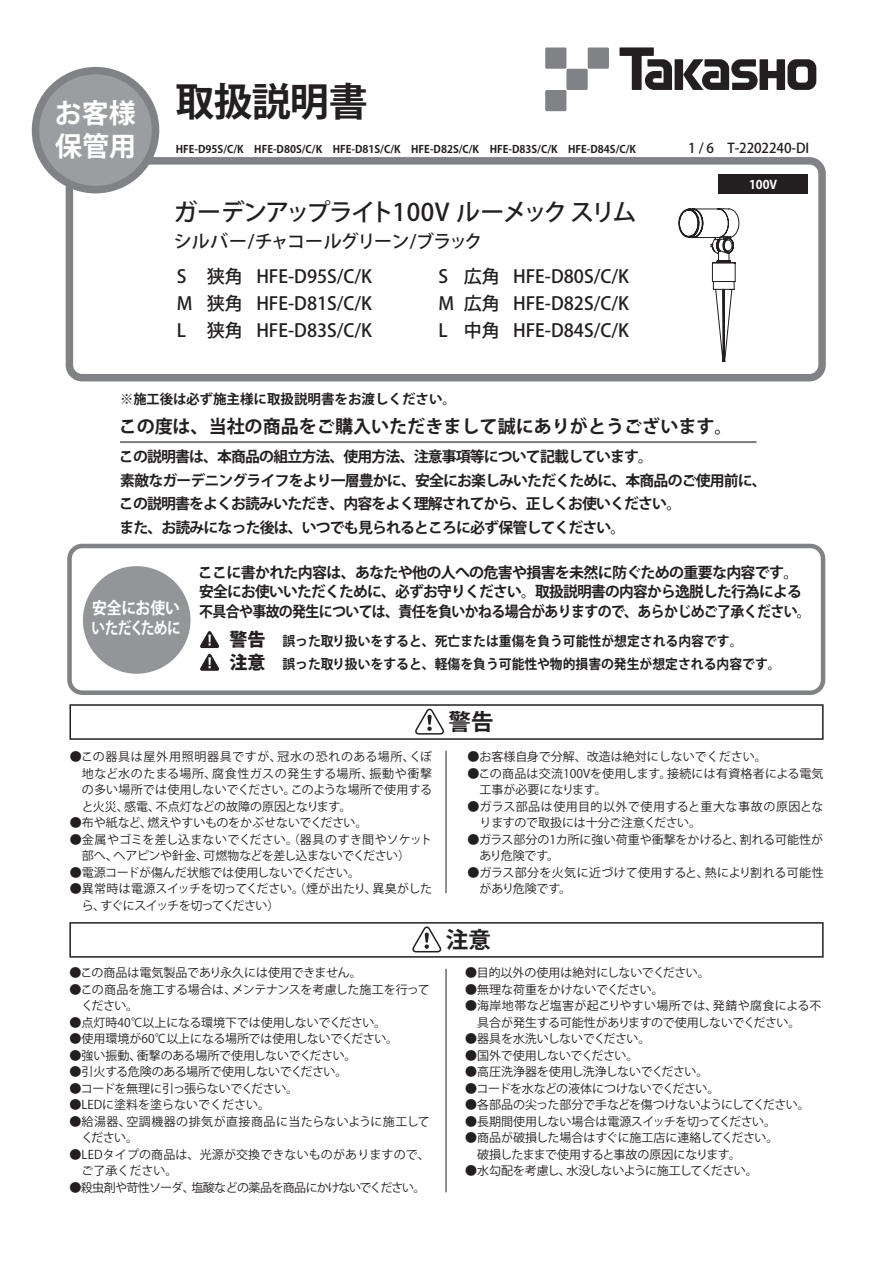
<style>
.page{position:relative;width:893px;height:1263px;background:#fff}
.page>*{position:absolute;margin:0;border:0;box-sizing:border-box;transform-origin:0 0}
.t1{font:700 39px "Koz Go Pro";letter-spacing:-.025em;color:#231f20}
.t2{font:700 27px "Koz Go Pro";color:#fff}
.t3{font:500 24px "Koz Go Pro";letter-spacing:-.065em;color:#231f20}
.t4{font:700 22.5px "Koz Go Pro";color:#231f20}
.t5{font:500 18px/27px "Koz Go Pro";color:#231f20}
.t6{font:700 18px "Koz Go Pro";color:#231f20}
.t7{font:800 18px/23.1px "Koz Go Pro";color:#231f20}
.t8{font:700 16.5px "Koz Go Pro";letter-spacing:-.04em;color:#fff;scale:.83 1}
.t9{font:700 15px "Koz Go Pro";letter-spacing:-.05em;color:#231f20}
.t10{font:700 15px "Koz Go Pro";letter-spacing:-.05em;color:#231f20;scale:.93 1}
.t11{font:700 14.85px/23.4px "Koz Go Pro";letter-spacing:-.055em;color:#231f20}
.t12{font:700 13.5px/22.6px "Koz Go Pro";color:#231f20;scale:.95 1}
.t13{font:700 13.5px "Koz Go Pro";color:#231f20}
.t14{font:500 13.5px "Koz Go Pro";letter-spacing:-.01em;color:#231f20}
.t15{font:12px/16.5px "Koz Go Pro";color:#231f20}
.t16{font:12px/16.5px "Koz Go Pro";letter-spacing:-.03em;color:#231f20}
.t17{font:12px/16.5px "Koz Go Pro";letter-spacing:-.02em;color:#231f20}
.t18{font:12px "Koz Go Pro";letter-spacing:-.025em;color:#231f20}
.t19{font:12px "Koz Go Pro";letter-spacing:-.05em;color:#231f20}
.t20{font:12px/16.5px "Koz Go Pro";letter-spacing:.04em;color:#231f20}
.t21{font:12px "Koz Go Pro";letter-spacing:-.04em;color:#231f20}
.t22{font:12px "Koz Go Pro";letter-spacing:-.035em;color:#231f20}
.t23{font:700 12px "Koz Go Pro";color:#fff}
.t24{font:700 10.5px "Koz Go Pro";color:#231f20}
</style>
<div class="page">
<div style="left:83px;top:566px;width:107px;height:108px;background:#939598;border-radius:50%"></div>
<svg style="left:200px;top:631px;width:20px;height:40px"></svg>
<div style="left:67px;top:544px;width:758px;height:151px;border:5px solid #808285;border-radius:13px"></div>
<hr style="left:120px;top:441px;width:637px;height:2px;background:#808285">
<svg style="left:619px;top:47px;width:53px;height:43px"></svg>
<div style="left:675px;top:59px;width:8px;height:31px;background:#231f20"></div>
<svg style="left:683px;top:59px;width:133px;height:31px"></svg>
<div style="left:545px;top:47px;width:21px;height:22px;background:#808285"></div>
<div style="left:566px;top:69px;width:22px;height:21px;background:#808285"></div>
<div style="left:588px;top:47px;width:21px;height:22px;background:#808285"></div>
<div style="left:545px;top:90px;width:21px;height:21px;background:#808285"></div>
<div style="left:66px;top:157px;width:760px;height:224px;border:8px solid #808285;border-radius:13px"></div>
<div style="left:36px;top:71px;width:120px;height:119px;background:#9b9da0;border-radius:50%"></div>
<div style="left:32px;top:67px;width:127px;height:126px;border:8px solid #808285;border-radius:50%"></div>
<div style="left:718px;top:174px;width:90px;height:19px;background:#231f20"></div>
<svg style="left:678px;top:208px;width:61px;height:154px"></svg>
<div style="left:70px;top:704px;width:754px;height:36px;border:2px solid #231f20"></div>
<svg style="left:415px;top:708px;width:29px;height:27px"></svg>
<div style="left:69px;top:922px;width:755px;height:36px;border:2px solid #231f20"></div>
<svg style="left:412px;top:924px;width:31px;height:29px"></svg>
<hr style="left:446px;top:751px;width:1px;height:142px;background:#231f20">
<hr style="left:446px;top:969px;width:1px;height:223px;background:#231f20">
<h1 class="t1" style="left:55px;top:77px;width:315px"><sub>お客様</sub> 取扱説明書</h1>
<h2 class="t2" style="left:55px;top:129px;width:82px">保管用</h2>
<p class="t14" style="left:688px;top:139px;width:122px">1 / 6 T-2202240-DI</p>
<p class="t23" style="left:749px;top:177px;width:30px">100V</p>
<p class="t24" style="left:176px;top:142px;width:462px">HFE-D95S/C/K　HFE-D80S/C/K　HFE-D81S/C/K　HFE-D82S/C/K　HFE-D83S/C/K　HFE-D84S/C/K</p>
<h3 class="t3" style="left:173px;top:197px;width:465px">ガーデンアップライト100V ルーメック スリム</h3>
<h3 class="t5" style="left:256px;top:225px;width:228px;line-height:34.5px;text-indent:-83px">シルバー/チャコールグリーン/ブラック<br>HFE-D95S/C/K</h3>
<h3 class="t5" style="left:256px;top:291px;width:117px">HFE-D81S/C/K<br>HFE-D83S/C/K</h3>
<h3 class="t5" style="left:207px;top:264px;width:37px;text-align:justify">狭角狭角狭角</h3>
<h3 class="t5" style="left:513px;top:264px;width:117px;text-align:justify">HFE-D80S/C/K HFE-D82S/C/K HFE-D84S/C/K</h3>
<h3 class="t5" style="left:464px;top:264px;width:37px;text-align:justify">広角広角中角</h3>
<h3 class="t5" style="left:177px;top:264px;width:17px">S<br>M<br>L</h3>
<h3 class="t5" style="left:439px;top:264px;width:17px">S<br>M<br>L</h3>
<p class="t13" style="left:120px;top:390px;width:337px">※施工後は必ず施主様に取扱説明書をお渡しください。</p>
<h3 class="t6" style="left:119px;top:414px;width:615px">この度は、当社の商品をご購入いただきまして誠にありがとうございます。</h3>
<p class="t11" style="left:119px;top:446px;width:649px">この説明書は、本商品の組立方法、使用方法、注意事項等について記載しています。<br>素敵なガーデニングライフをより一層豊かに、安全にお楽しみいただくために、本商品のご使用前に、この説明書をよくお読みいただき、内容をよく理解されてから、正しくお使いください。<br>また、お読みになった後は、いつでも見られるところに必ず保管してください。</p>
<p class="t9" style="left:198px;top:563px;width:602px">ここに書かれた内容は、あなたや他の人への危害や損害を未然に防ぐための重要な内容です。</p>
<p class="t9" style="left:199px;top:582px;width:604px">安全にお使いいただくために、必ずお守りください。取扱説明書の内容から逸脱した行為による</p>
<p class="t10" style="left:92px;top:602px;width:774px"><sup>安全にお使い</sup> 不具合や事故の発生については、責任を負いかねる場合がありますので、あらかじめご了承ください。</p>
<h3 class="t8" style="left:92px;top:617px;width:109px">いただくために</h3>
<p class="t12" style="left:282px;top:631px;width:526px">誤った取り扱いをすると、死亡または重傷を負う可能性が想定される内容です。<br>誤った取り扱いをすると、軽傷を負う可能性や物的損害の発生が想定される内容です。</p>
<h3 class="t7" style="left:229px;top:629px;width:37px">警告注意</h3>
<p class="t15" style="left:82px;top:749px;width:352px;text-align:justify;text-indent:-12px">●この器具は屋外用照明器具ですが、冠水の恐れのある場所、くぼ地など水のたまる場所、腐食性ガスの発生する場所、振動や衝撃の多い場所では使用しないでください。このような場所で使用すると火災、感電、不点灯などの故障の原因となります。</p>
<p class="t17" style="left:70px;top:815px;width:299px">●布や紙など、燃えやすいものをかぶせないでください。</p>
<p class="t15" style="left:82px;top:831px;width:352px;text-indent:-12px">●金属やゴミを差し込まないでください。（器具のすき間やソケット部へ、ヘアピンや針金、可燃物などを差し込まないでください）</p>
<p class="t18" style="left:70px;top:864px;width:292px">●電源コードが傷んだ状態では使用しないでください。</p>
<p class="t16" style="left:82px;top:881px;width:352px;text-indent:-12px">●異常時は電源スイッチを切ってください。（煙が出たり、異臭がしたら、すぐにスイッチを切ってください）</p>
<p class="t15" style="left:69px;top:965px;width:294px">●この商品は電気製品であり永久には使用できません。</p>
<p class="t17" style="left:82px;top:981px;width:350px;text-indent:-12px">●この商品を施工する場合は、メンテナンスを考慮した施工を行ってください。</p>
<p class="t15" style="left:70px;top:1014px;width:318px">●点灯時40℃以上になる環境下では使用しないでください。</p>
<p class="t15" style="left:69px;top:1031px;width:330px">●使用環境が60℃以上になる場所では使用しないでください。</p>
<p class="t18" style="left:69px;top:1048px;width:289px">●強い振動、衝撃のある場所で使用しないでください。</p>
<p class="t16" style="left:69px;top:1064px;width:280px">●引火する危険のある場所で使用しないでください。</p>
<p class="t21" style="left:69px;top:1081px;width:230px">●コードを無理に引っ張らないでください。</p>
<p class="t15" style="left:69px;top:1097px;width:202px">●LEDに塗料を塗らないでください。</p>
<p class="t20" style="left:81px;top:1113px;width:350px;text-indent:-12px">●給湯器、空調機器の排気が直接商品に当たらないように施工してください。</p>
<p class="t15" style="left:81px;top:1146px;width:350px;text-indent:-12px">●LEDタイプの商品は、光源が交換できないものがありますので、ご了承ください。</p>
<p class="t19" style="left:69px;top:1180px;width:358px">●殺虫剤や苛性ソーダ、塩酸などの薬品を商品にかけないでください。</p>
<h3 class="t4" style="left:449px;top:707px;width:46px">警告</h3>
<p class="t15" style="left:467px;top:749px;width:301px">●お客様自身で分解、改造は絶対にしないでください。</p>
<p class="t15" style="left:479px;top:765px;width:346px;text-indent:-12px">●この商品は交流100Vを使用します。接続には有資格者による電気工事が必要になります。</p>
<p class="t15" style="left:479px;top:798px;width:346px;text-indent:-12px">●ガラス部品は使用目的以外で使用すると重大な事故の原因となりますので取扱には十分ご注意ください。</p>
<p class="t15" style="left:479px;top:831px;width:345px;text-indent:-12px">●ガラス部分の1カ所に強い荷重や衝撃をかけると、割れる可能性があり危険です。</p>
<p class="t15" style="left:479px;top:864px;width:346px;text-indent:-12px">●ガラス部分を火気に近づけて使用すると、熱により割れる可能性があり危険です。</p>
<h3 class="t4" style="left:446px;top:925px;width:46px">注意</h3>
<p class="t15" style="left:465px;top:965px;width:246px">●目的以外の使用は絶対にしないでください。</p>
<p class="t17" style="left:465px;top:981px;width:200px">●無理な荷重をかけないでください。</p>
<p class="t15" style="left:477px;top:998px;width:346px;text-indent:-12px">●海岸地帯など塩害が起こりやすい場所では、発錆や腐食による不具合が発生する可能性がありますので使用しないでください。</p>
<p class="t16" style="left:465px;top:1031px;width:187px">●器具を水洗いしないでください。</p>
<p class="t22" style="left:465px;top:1048px;width:175px">●国外で使用しないでください。</p>
<p class="t18" style="left:465px;top:1064px;width:245px">●高圧洗浄器を使用し洗浄しないでください。</p>
<p class="t16" style="left:465px;top:1080px;width:256px">●コードを水などの液体につけないでください。</p>
<p class="t16" style="left:465px;top:1097px;width:346px">●各部品の尖った部分で手などを傷つけないようにしてください。</p>
<p class="t16" style="left:465px;top:1113px;width:312px">●長期間使用しない場合は電源スイッチを切ってください。</p>
<p class="t15" style="left:465px;top:1130px;width:315px">●商品が破損した場合はすぐに施工店に連絡してください。　破損したままで使用すると事故の原因になります。</p>
<p class="t19" style="left:465px;top:1163px;width:294px">●水勾配を考慮し、水没しないように施工してください。</p>
</div>
